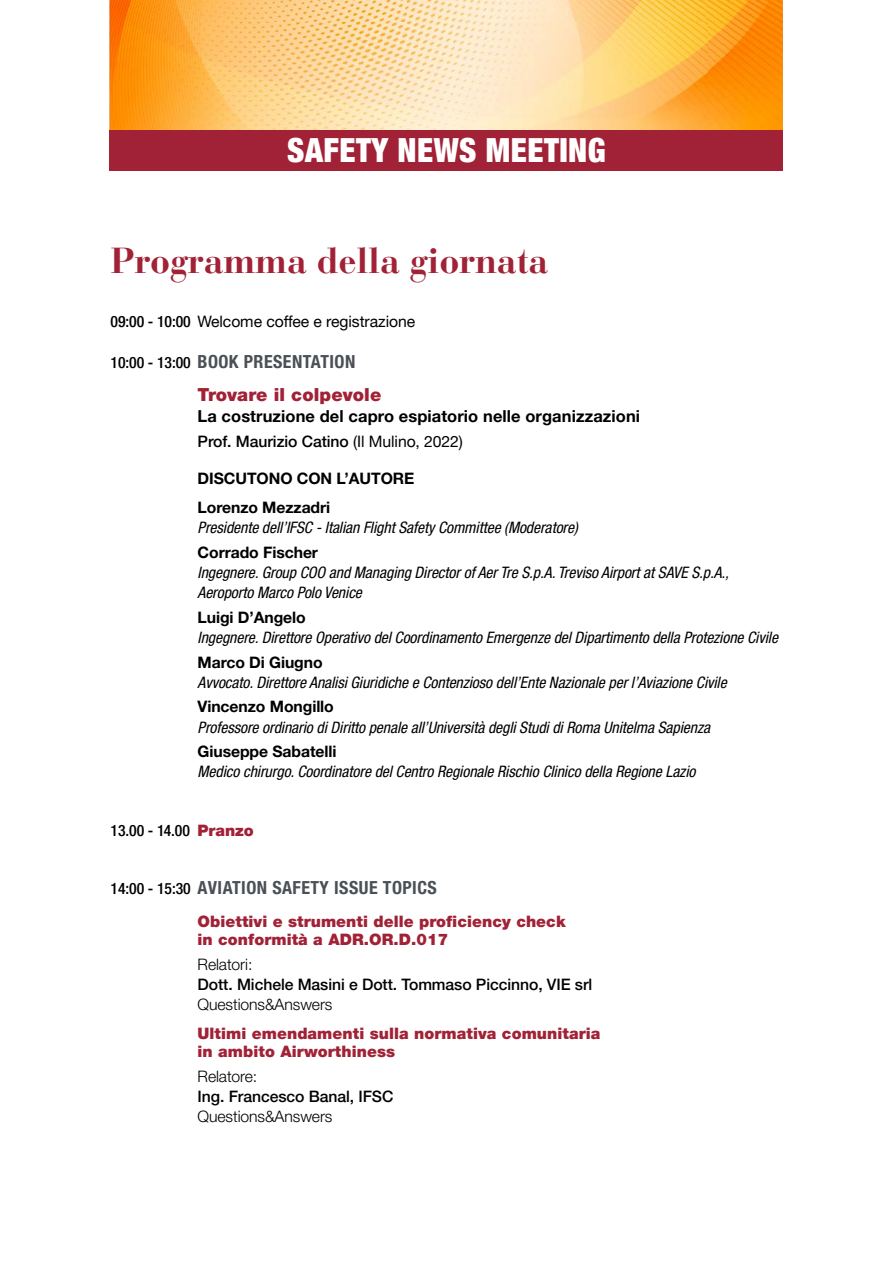
<style>
.page{position:relative;width:893px;height:1263px;background:#fff}
.page>*{position:absolute;margin:0;border:0;box-sizing:border-box;transform-origin:0 0}
.t1{font:700 36px "Bauer Bodoni";letter-spacing:-.005em;color:#a12236}
.t2{font:900 condensed 33.3px "Helvetica Neue LT Std";letter-spacing:.015em;color:#fff}
.t3{font:900 18px/33px "Helvetica Neue LT Std";letter-spacing:.005em;color:#a12236}
.t4{font:700 condensed 18px "Helvetica Neue LT Std";letter-spacing:.025em;color:#4a5055}
.t5{font:700 16.5px "Helvetica Neue LT Std";letter-spacing:.005em;color:#000}
.t6{font:italic condensed 15.75px/20.2px "Helvetica Neue LT Std";letter-spacing:-.005em;color:#000}
.t7{font:900 15.75px/18px "Helvetica Neue LT Std";letter-spacing:.005em;color:#a12236}
.t8{font:700 15.75px/28.8px "Helvetica Neue LT Std";letter-spacing:-.005em;color:#000}
.t9{font:500 15.75px "Helvetica Neue LT Std";letter-spacing:-.005em;color:#000}
.t10{font:300 15.75px "Helvetica Neue LT Std";letter-spacing:-.005em;color:#000}
.t11{font:15.75px "Helvetica Neue LT Std";letter-spacing:-.005em;color:#000}
.t12{font:500 condensed 15.75px "Helvetica Neue LT Std";letter-spacing:-.005em;color:#000}
.s1{font-weight:500;font-stretch:condensed}
.s2{font-weight:500;font-stretch:condensed;font-size:15.75px;color:#000}
.s3{font-weight:700;font-stretch:condensed;color:#4a5055}
.s4{font-weight:400}
.s5{font-weight:900;font-stretch:normal;color:#a12236}
.s6{font-weight:500;font-size:15.75px;color:#000}
</style>
<div class="page">
<img style="left:110px;top:0;width:673px;height:130px">
<div style="left:110px;top:130px;width:673px;height:41px;background:#a12236"></div>
<h2 class="t2" style="left:287px;top:130px;width:320px">SAFETY NEWS MEETING</h2>
<h1 class="t1" style="left:111px;top:238px;width:439px">Programma della giornata</h1>
<p class="t11" style="left:111px;top:312px;width:306px"><span class="s1">09:00 - 10:00</span> Welcome coffee e registrazione</p>
<p class="t3" style="left:198px;top:345px;width:185px;text-indent:-87px"><span class="s2">10:00 - 13:00</span> <span class="s3">BOOK PRESENTATION<br></span>Trovare il colpevole</p>
<p class="t5" style="left:198px;top:406px;width:444px">La costruzione del capro espiatorio nelle organizzazioni</p>
<p class="t9" style="left:198px;top:432px;width:267px">Prof. Maurizio Catino <span class="s4">(Il Mulino, 2022)</span></p>
<p class="t8" style="left:198px;top:464px;width:218px">DISCUTONO CON L’AUTORE<br>Lorenzo Mezzadri</p>
<p class="t6" style="left:198px;top:518px;width:382px">Presidente dell’IFSC - Italian Flight Safety Committee (Moderatore)</p>
<p class="t8" style="left:198px;top:537px;width:122px">Corrado Fischer</p>
<p class="t6" style="left:198px;top:563px;width:533px">Ingegnere. Group COO and Managing Director of Aer Tre S.p.A. Treviso Airport at SAVE S.p.A.,<br>Aeroporto Marco Polo Venice</p>
<p class="t8" style="left:198px;top:602px;width:110px">Luigi D’Angelo</p>
<p class="t6" style="left:198px;top:628px;width:582px">Ingegnere. Direttore Operativo del Coordinamento Emergenze del Dipartimento della Protezione Civile</p>
<p class="t8" style="left:198px;top:647px;width:127px">Marco Di Giugno</p>
<p class="t6" style="left:198px;top:672px;width:531px">Avvocato. Direttore Analisi Giuridiche e Contenzioso dell’Ente Nazionale per l’Aviazione Civile</p>
<p class="t8" style="left:198px;top:692px;width:138px">Vincenzo Mongillo</p>
<p class="t6" style="left:198px;top:717px;width:514px">Professore ordinario di Diritto penale all’Università degli Studi di Roma Unitelma Sapienza</p>
<p class="t8" style="left:198px;top:737px;width:140px">Giuseppe Sabatelli</p>
<p class="t6" style="left:198px;top:762px;width:499px">Medico chirurgo. Coordinatore del Centro Regionale Rischio Clinico della Regione Lazio</p>
<p class="t12" style="left:111px;top:821px;width:145px">13.00 - 14.00 <span class="s5">Pranzo</span></p>
<p class="t4" style="left:111px;top:877px;width:328px"><span class="s6">14:00 - 15:30</span> AVIATION SAFETY ISSUE TOPICS</p>
<p class="t7" style="left:198px;top:913px;width:370px">Obiettivi e strumenti delle proficiency check in conformità a ADR.OR.D.017</p>
<p class="t10" style="left:198px;top:954px;width:56px">Relatori:</p>
<p class="t9" style="left:198px;top:975px;width:396px">Dott. Michele Masini e Dott. Tommaso Piccinno, VIE srl</p>
<p class="t10" style="left:198px;top:995px;width:136px">Questions&amp;Answers</p>
<p class="t7" style="left:198px;top:1024px;width:404px">Ultimi emendamenti sulla normativa comunitaria in ambito Airworthiness</p>
<p class="t10" style="left:198px;top:1066px;width:61px">Relatore:</p>
<p class="t9" style="left:198px;top:1087px;width:197px">Ing. Francesco Banal, IFSC</p>
<p class="t10" style="left:198px;top:1107px;width:136px">Questions&amp;Answers</p>
</div>
